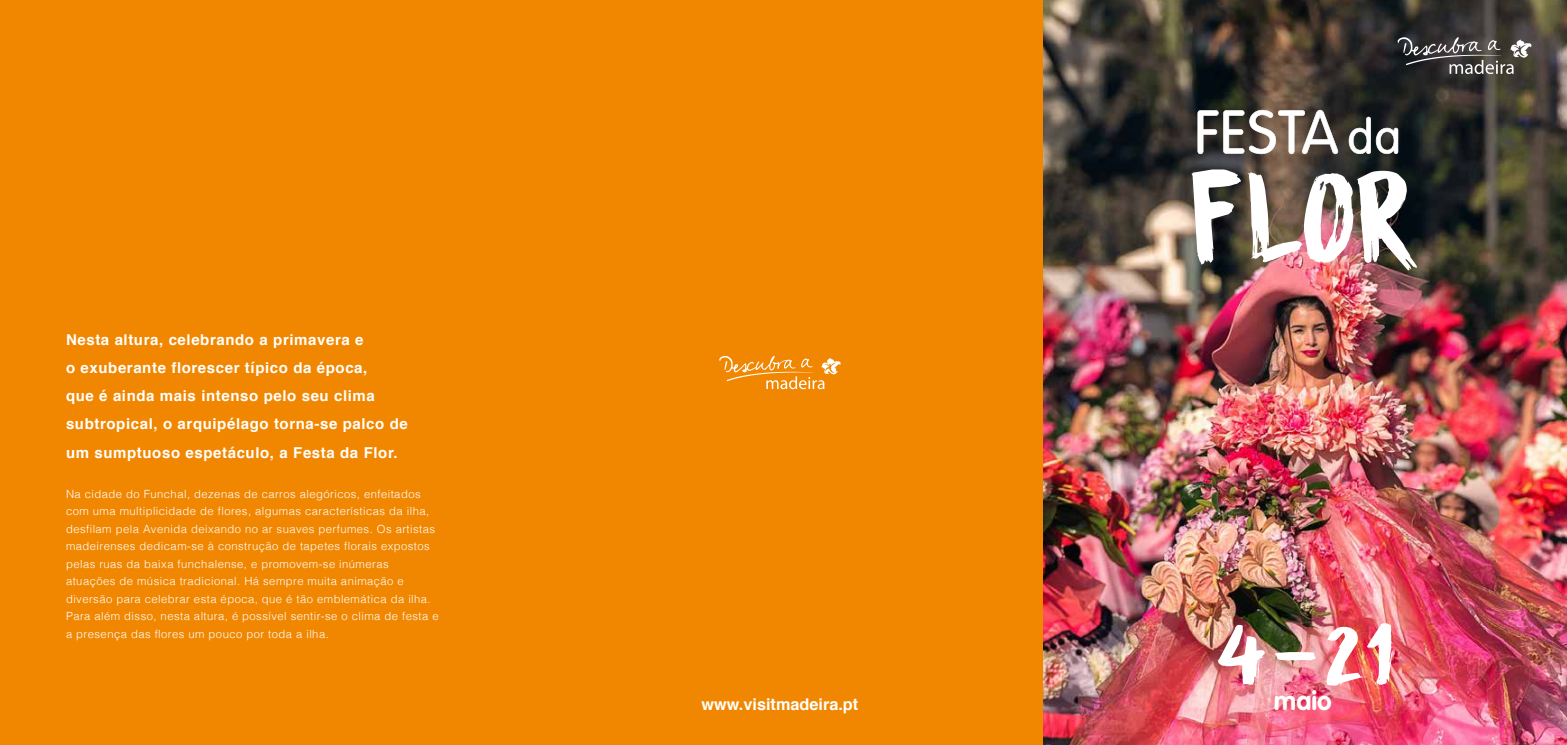
<style>
.page{position:relative;width:1567px;height:745px;background:#fff}
.page>*{position:absolute;margin:0;border:0;box-sizing:border-box;transform-origin:0 0}
.t1{font:74.38px "DK Sensory Overload";color:#fff}
.t2{font:700 26.25px "VAG Rounded LT";color:#fff}
.t3{font:700 16.25px "Helvetica";color:#fff}
.t4{font:700 15px/28.1px "Helvetica";letter-spacing:.04em;color:#fff}
.t5{font:300 11.25px/17.5px "Helvetica";letter-spacing:.04em;color:#fff}
</style>
<div class="page">
<img style="left:1042px;top:0;width:524px;height:744px">
<div style="left:0;top:0;width:1042px;height:744px;background:#f18700"></div>
<svg style="left:1191px;top:169px;width:49px;height:95px"></svg>
<img style="left:1247px;top:171px;width:170px;height:99px">
<svg style="left:1197px;top:110px;width:140px;height:44px"></svg>
<svg style="left:1348px;top:117px;width:50px;height:37px"></svg>
<svg style="left:1397px;top:37px;width:134px;height:37px;background:#5a5856"></svg>
<svg style="left:719px;top:355px;width:121px;height:34px"></svg>
<h3 class="t4" style="left:66px;top:325px;width:343px">Nesta altura, celebrando a primavera e<br>o exuberante florescer típico da época,<br>que é ainda mais intenso pelo seu clima subtropical, o arquipélago torna-se palco de um sumptuoso espetáculo, a Festa da Flor.</h3>
<p class="t5" style="left:66px;top:484px;width:374px">Na cidade do Funchal, dezenas de carros alegóricos, enfeitados com uma multiplicidade de flores, algumas características da ilha, desfilam pela Avenida deixando no ar suaves perfumes. Os artistas madeirenses dedicam-se à construção de tapetes florais expostos pelas ruas da baixa funchalense, e promovem-se inúmeras atuações de música tradicional. Há sempre muita animação e diversão para celebrar esta época, que é tão emblemática da ilha.<br>Para além disso, nesta altura, é possível sentir-se o clima de festa e a presença das flores um pouco por toda a ilha.</p>
<h3 class="t3" style="left:701px;top:690px;width:158px">www.visitmadeira.pt</h3>
<h1 class="t1" style="left:1214px;top:600px;width:181px">4-21</h1>
<h2 class="t2" style="left:1273px;top:684px;width:59px">maio</h2>
</div>
